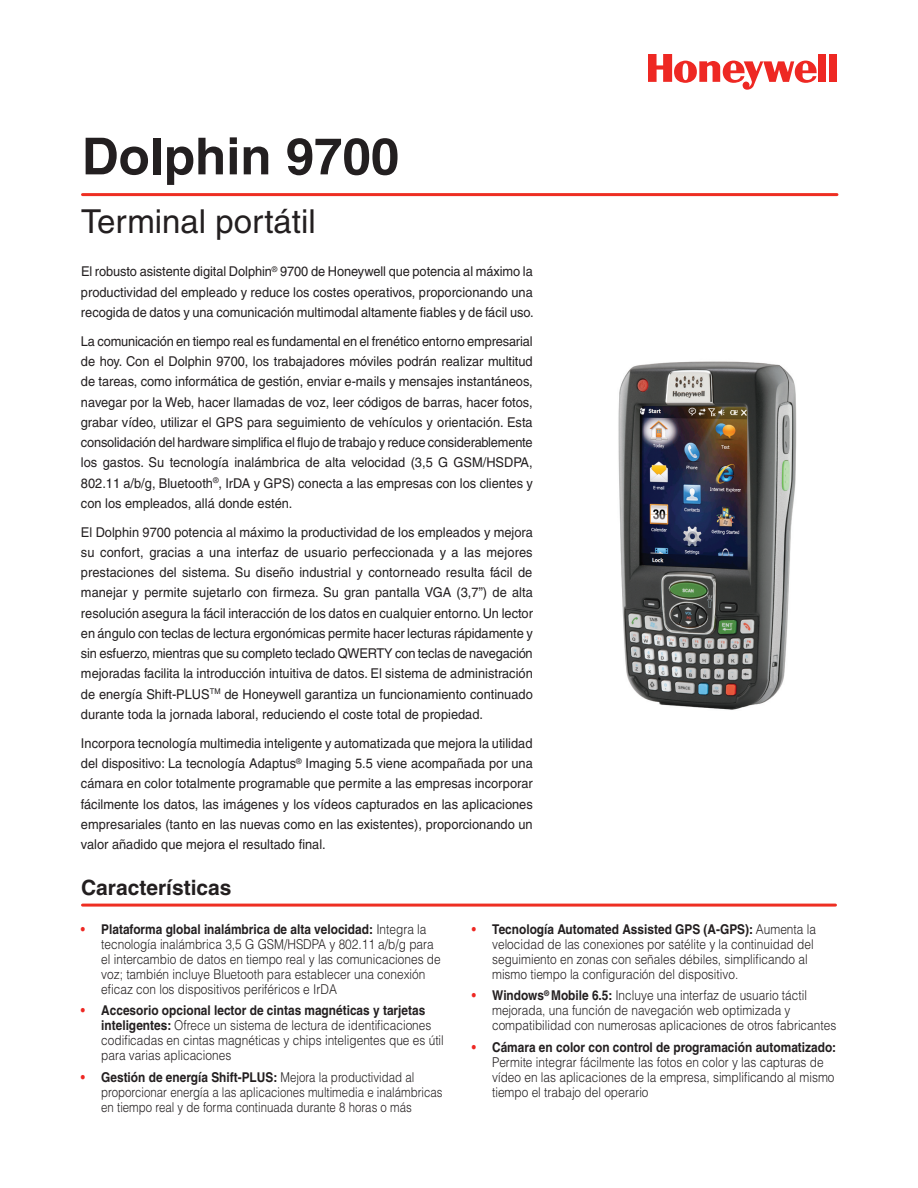
<style>
.page{position:relative;width:918px;height:1188px;background:#fff}
.page>*{position:absolute;margin:0;border:0;box-sizing:border-box;transform-origin:0 0}
.t1{font:700 51px "Helvetica";color:#231f20}
.t2{font:33px "Helvetica";color:#231f20}
.t3{font:700 21px "Helvetica";color:#231f20}
.t4{font:13.5px/20.2px "Helvetica";color:#231f20;text-align:justify;scale:.95 1}
.t5{font:300 13.5px/15px "Helvetica";color:#231f20;scale:.88 1}
.t6{font:300 13.5px/15px "Helvetica";color:#231f20;scale:.85 1}
.s1{font-weight:700;color:#ee2823}
.s2{font-weight:700}
</style>
<div class="page">
<div style="left:818px;top:54px;width:8px;height:28px;background:#ee2823"></div>
<div style="left:829px;top:54px;width:8px;height:28px;background:#ee2823"></div>
<svg style="left:648px;top:54px;width:169px;height:36px"></svg>
<img style="left:618px;top:361px;width:179px;height:349px">
<hr style="left:82px;top:193px;width:755px;height:3px;background:#ee2e22">
<hr style="left:82px;top:904px;width:754px;height:3px;background:#ee2e22">
<h1 class="t1" style="left:82px;top:125px;width:319px">Dolphin 9700</h1>
<h2 class="t2" style="left:81px;top:202px;width:236px">Terminal portátil</h2>
<p class="t4" style="left:81px;top:262px;width:478px">El robusto asistente digital Dolphin<sup>®</sup> 9700 de Honeywell que potencia al máximo la productividad del empleado y reduce los costes operativos, proporcionando una recogida de datos y una comunicación multimodal altamente fiables y de fácil uso.</p>
<p class="t4" style="left:81px;top:331px;width:477px">La comunicación en tiempo real es fundamental en el frenético entorno empresarial de hoy. Con el Dolphin 9700, los trabajadores móviles podrán realizar multitud de tareas, como informática de gestión, enviar e-mails y mensajes instantáneos, navegar por la Web, hacer llamadas de voz, leer códigos de barras, hacer fotos, grabar vídeo, utilizar el GPS para seguimiento de vehículos y orientación. Esta consolidación del hardware simplifica el flujo de trabajo y reduce considerablemente los gastos. Su tecnología inalámbrica de alta velocidad (3,5 G GSM/HSDPA, 802.11 a/b/g, Bluetooth<sup>®</sup>, IrDA y GPS) conecta a las empresas con los clientes y con los empleados, allá donde estén.</p>
<p class="t4" style="left:81px;top:522px;width:477px">El Dolphin 9700 potencia al máximo la productividad de los empleados y mejora su confort, gracias a una interfaz de usuario perfeccionada y a las mejores prestaciones del sistema. Su diseño industrial y contorneado resulta fácil de manejar y permite sujetarlo con firmeza. Su gran pantalla VGA (3,7”) de alta resolución asegura la fácil interacción de los datos en cualquier entorno. Un lector en ángulo con teclas de lectura ergonómicas permite hacer lecturas rápidamente y sin esfuerzo, mientras que su completo teclado QWERTY con teclas de navegación mejoradas facilita la introducción intuitiva de datos. El sistema de administración de energía Shift-PLUS<sup>TM</sup> de Honeywell garantiza un funcionamiento continuado durante toda la jornada laboral, reduciendo el coste total de propiedad.</p>
<p class="t4" style="left:81px;top:733px;width:477px">Incorpora tecnología multimedia inteligente y automatizada que mejora la utilidad del dispositivo: La tecnología Adaptus<sup>®</sup> Imaging 5.5 viene acompañada por una cámara en color totalmente programable que permite a las empresas incorporar fácilmente los datos, las imágenes y los vídeos capturados en las aplicaciones empresariales (tanto en las nuevas como en las existentes), proporcionando un valor añadido que mejora el resultado final.</p>
<h3 class="t3" style="left:81px;top:875px;width:152px">Características</h3>
<p class="t5" style="left:101px;top:921px;width:387px;text-indent:-20px"><span class="s1">•</span> <span class="s2">Plataforma global inalámbrica de alta velocidad:</span> Integra la tecnología inalámbrica 3,5 G GSM/HSDPA y 802.11 a/b/g para el intercambio de datos en tiempo real y las comunicaciones de voz; también incluye Bluetooth para establecer una conexión eficaz con los dispositivos periféricos e IrDA</p>
<p class="t5" style="left:101px;top:1003px;width:391px;text-indent:-20px"><span class="s1">•</span> <span class="s2">Accesorio opcional lector de cintas magnéticas y tarjetas inteligentes:</span> Ofrece un sistema de lectura de identificaciones codificadas en cintas magnéticas y chips inteligentes que es útil para varias aplicaciones</p>
<p class="t6" style="left:101px;top:1069px;width:403px;text-indent:-20px"><span class="s1">•</span> <span class="s2">Gestión de energía Shift-PLUS:</span> Mejora la productividad al proporcionar energía a las aplicaciones multimedia e inalámbricas en tiempo real y de forma continuada durante 8 horas o más</p>
<p class="t5" style="left:492px;top:921px;width:370px;text-indent:-20px"><span class="s1">•</span> <span class="s2">Tecnología Automated Assisted GPS (A-GPS):</span> Aumenta la velocidad de las conexiones por satélite y la continuidad del seguimiento en zonas con señales débiles, simplificando al mismo tiempo la configuración del dispositivo.</p>
<p class="t5" style="left:492px;top:988px;width:393px;text-indent:-20px"><span class="s1">•</span> <span class="s2">Windows</span><sup>®</sup> <span class="s2">Mobile 6.5:</span> Incluye una interfaz de usuario táctil mejorada, una función de navegación web optimizada y compatibilidad con numerosas aplicaciones de otros fabricantes</p>
<p class="t5" style="left:492px;top:1039px;width:393px;text-indent:-20px"><span class="s1">•</span> <span class="s2">Cámara en color con control de programación automatizado:<br></span>Permite integrar fácilmente las fotos en color y las capturas de vídeo en las aplicaciones de la empresa, simplificando al mismo tiempo el trabajo del operario</p>
</div>
